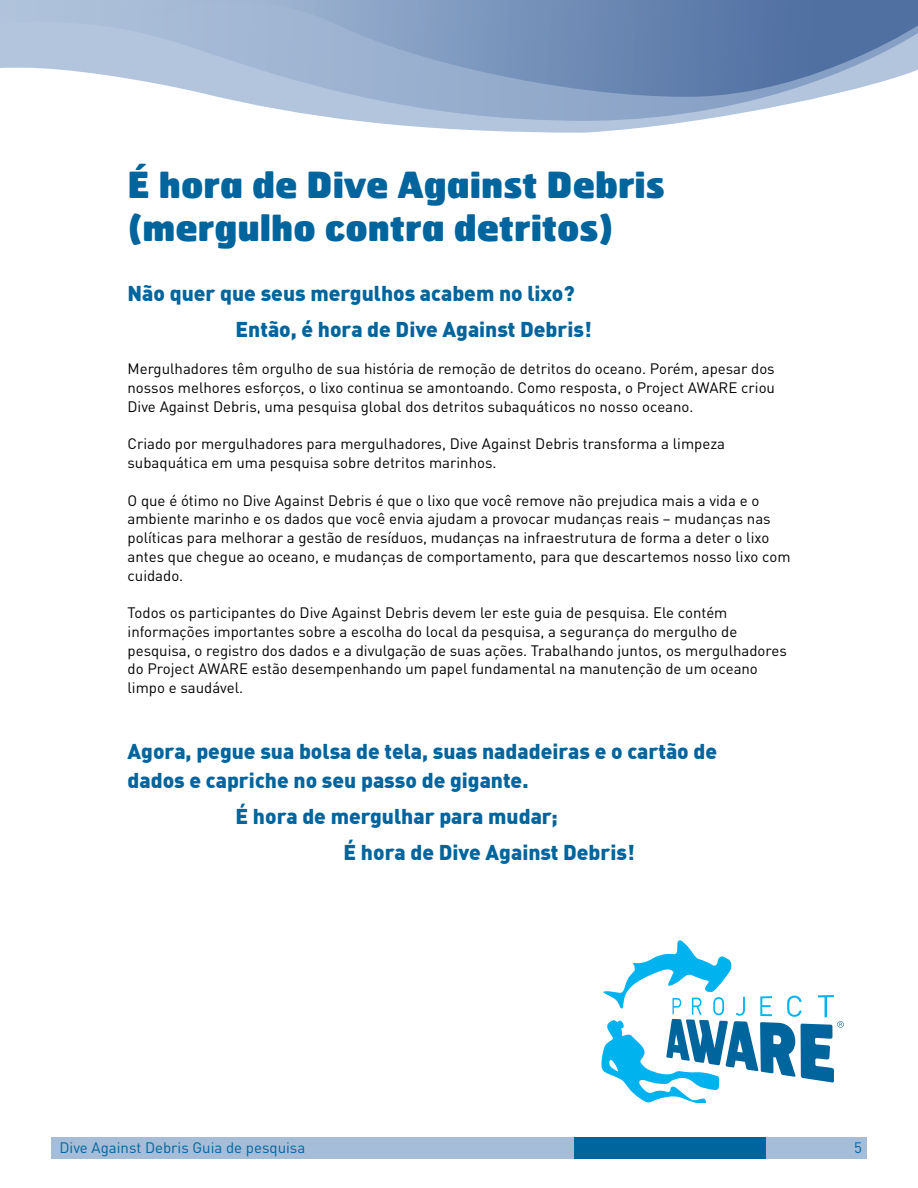
<style>
.page{position:relative;width:918px;height:1188px;background:#fff}
.page>*{position:absolute;margin:0;border:0;box-sizing:border-box;transform-origin:0 0}
.t1{font:900 36px/43.2px "Hermes FB";color:#00649d}
.t2{font:900 21px/36px "DIN Offc";color:#00649d}
.t3{font:15px/18.8px "DINOT";color:#000}
.t4{font:15px "DINOT";color:#00649d}
</style>
<div class="page">
<svg style="left:378px;top:123px;width:300px;height:10px;fill:#b2c5dd"></svg>
<svg style="left:0;top:0;width:820px;height:123px"></svg>
<svg style="left:143px;top:0;width:775px;height:97px;background:#849cc1"></svg>
<div style="left:51px;top:1137px;width:816px;height:21px;background:#a5bdd8"></div>
<div style="left:574px;top:1137px;width:191px;height:21px;background:#00649d"></div>
<svg style="left:601px;top:940px;width:243px;height:163px"></svg>
<h1 class="t1" style="left:128px;top:161px;width:539px">É hora de Dive Against Debris (mergulho contra detritos)</h1>
<h2 class="t2" style="left:236px;top:274px;width:358px;text-indent:-108px">Não quer que seus mergulhos acabem no lixo?<br>Então, é hora de Dive Against Debris!</h2>
<p class="t3" style="left:128px;top:359px;width:649px;text-align:justify">Mergulhadores têm orgulho de sua história de remoção de detritos do oceano. Porém, apesar dos nossos melhores esforços, o lixo continua se amontoando. Como resposta, o Project AWARE criou Dive Against Debris, uma pesquisa global dos detritos subaquáticos no nosso oceano.</p>
<p class="t3" style="left:128px;top:434px;width:599px">Criado por mergulhadores para mergulhadores, Dive Against Debris transforma a limpeza subaquática em uma pesquisa sobre detritos marinhos.</p>
<p class="t3" style="left:128px;top:491px;width:665px">O que é ótimo no Dive Against Debris é que o lixo que você remove não prejudica mais a vida e o ambiente marinho e os dados que você envia ajudam a provocar mudanças reais – mudanças nas políticas para melhorar a gestão de resíduos, mudanças na infraestrutura de forma a deter o lixo antes que chegue ao oceano, e mudanças de comportamento, para que descartemos nosso lixo com cuidado.</p>
<p class="t3" style="left:128px;top:603px;width:661px">Todos os participantes do Dive Against Debris devem ler este guia de pesquisa. Ele contém informações importantes sobre a escolha do local da pesquisa, a segurança do mergulho de pesquisa, o registro dos dados e a divulgação de suas ações. Trabalhando juntos, os mergulhadores do Project AWARE estão desempenhando um papel fundamental na manutenção de um oceano limpo e saudável.</p>
<h2 class="t2" style="left:128px;top:736px;width:591px;line-height:28.5px">Agora, pegue sua bolsa de tela, suas nadadeiras e o cartão de dados e capriche no seu passo de gigante.</h2>
<h2 class="t2" style="left:344px;top:797px;width:293px;text-indent:-108px">É hora de mergulhar para mudar;<br>É hora de Dive Against Debris!</h2>
<p class="t4" style="left:60px;top:1138px;width:247px">Dive Against Debris Guia de pesquisa</p>
<p class="t4" style="left:854px;top:1139px;width:9px">5</p>
</div>
